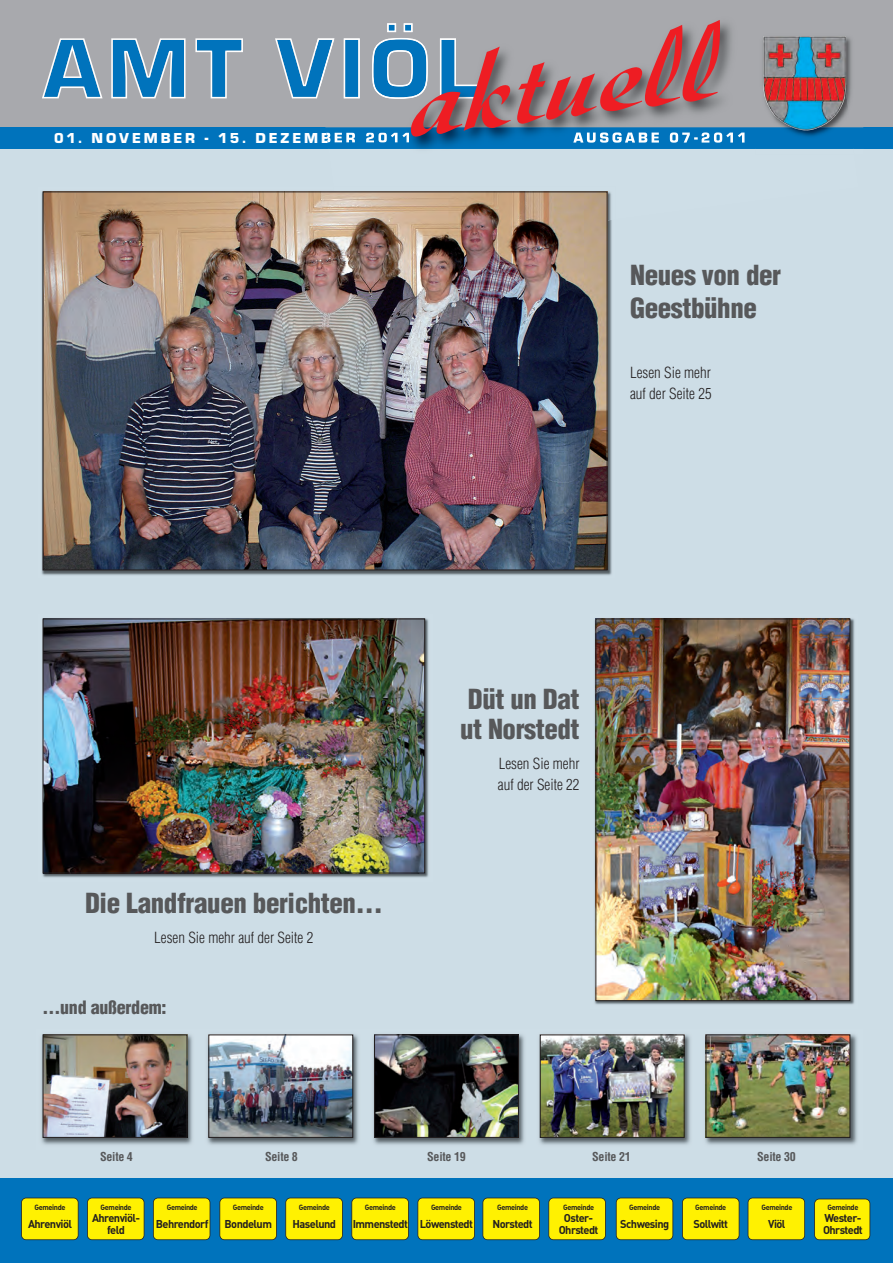
<style>
.page{position:relative;width:893px;height:1263px;background:#fff}
.page>*{position:absolute;margin:0;border:0;box-sizing:border-box;transform-origin:0 0}
.t1{font:500 138.45px "Diskus D";color:#ee1d23}
.t2{font:900 condensed 27px/33px "Helvetica";letter-spacing:-.015em;color:#57585a}
.t3{font:900 condensed 18px "Helvetica";letter-spacing:-.015em;color:#57585a}
.t4{font:300 condensed 15px/21px "Helvetica";color:#231f20}
.t5{font:15px "Eurostile T Blac";letter-spacing:.2em;color:#fff}
.t6{font:700 condensed 12px "Helvetica";letter-spacing:-.02em;color:#57585a}
.t7{font:11.25px/12px "DIN Bold Alternate";letter-spacing:-.05em;color:#231f20;text-align:center}
.t8{font:7.5px "DIN Bold Alternate";letter-spacing:-.05em;color:#231f20}
</style>
<div class="page">
<div style="left:0;top:128px;width:893px;height:1135px;background:#cddde6"></div>
<div style="left:0;top:1178px;width:893px;height:85px;background:#0073bc"></div>
<div style="left:0;top:0;width:893px;height:128px;background:#a8a9ad"></div>
<img style="left:41px;top:1034px;width:816px;height:111px">
<img style="left:45px;top:1036px;width:141px;height:100px">
<div style="left:43px;top:1034px;width:145px;height:104px;border:1px solid #231f20"></div>
<img style="left:210px;top:1036px;width:141px;height:100px">
<div style="left:208px;top:1034px;width:145px;height:104px;border:1px solid #231f20"></div>
<img style="left:376px;top:1036px;width:141px;height:100px">
<div style="left:374px;top:1034px;width:145px;height:104px;border:1px solid #231f20"></div>
<img style="left:542px;top:1036px;width:141px;height:100px">
<div style="left:540px;top:1034px;width:145px;height:104px;border:1px solid #231f20"></div>
<img style="left:707px;top:1036px;width:141px;height:100px">
<div style="left:705px;top:1034px;width:145px;height:104px;border:1px solid #231f20"></div>
<svg style="left:42px;top:38px;width:267px;height:61px"></svg>
<div style="left:0;top:128px;width:893px;height:21px;background:#0073bc"></div>
<img style="left:309px;top:23px;width:446px;height:105px">
<img style="left:315px;top:23px;width:166px;height:76px">
<img style="left:326px;top:128px;width:419px;height:21px">
<img style="left:573px;top:132px;width:149px;height:11px">
<div style="left:22px;top:1198px;width:56px;height:42px;background:#fff101;border-radius:5px"></div>
<div style="left:21px;top:1197px;width:58px;height:43px;border:2px solid #231f20;border-radius:5px"></div>
<div style="left:87px;top:1198px;width:57px;height:42px;background:#fff101;border-radius:5px"></div>
<div style="left:87px;top:1197px;width:57px;height:43px;border:2px solid #231f20;border-radius:5px"></div>
<div style="left:153px;top:1198px;width:57px;height:42px;background:#fff101;border-radius:5px"></div>
<div style="left:153px;top:1197px;width:57px;height:43px;border:2px solid #231f20;border-radius:5px"></div>
<div style="left:220px;top:1198px;width:56px;height:42px;background:#fff101;border-radius:5px"></div>
<div style="left:219px;top:1197px;width:58px;height:43px;border:2px solid #231f20;border-radius:5px"></div>
<div style="left:286px;top:1198px;width:56px;height:42px;background:#fff101;border-radius:5px"></div>
<div style="left:285px;top:1197px;width:58px;height:43px;border:2px solid #231f20;border-radius:5px"></div>
<div style="left:352px;top:1198px;width:56px;height:42px;background:#fff101;border-radius:5px"></div>
<div style="left:351px;top:1197px;width:58px;height:43px;border:2px solid #231f20;border-radius:5px"></div>
<div style="left:418px;top:1198px;width:56px;height:42px;background:#fff101;border-radius:5px"></div>
<div style="left:417px;top:1197px;width:58px;height:43px;border:2px solid #231f20;border-radius:5px"></div>
<div style="left:483px;top:1198px;width:57px;height:42px;background:#fff101;border-radius:5px"></div>
<div style="left:482px;top:1197px;width:58px;height:43px;border:2px solid #231f20;border-radius:5px"></div>
<div style="left:549px;top:1198px;width:56px;height:42px;background:#fff101;border-radius:5px"></div>
<div style="left:548px;top:1197px;width:58px;height:43px;border:2px solid #231f20;border-radius:5px"></div>
<div style="left:616px;top:1198px;width:57px;height:42px;background:#fff101;border-radius:5px"></div>
<div style="left:616px;top:1197px;width:57px;height:43px;border:2px solid #231f20;border-radius:5px"></div>
<div style="left:682px;top:1198px;width:57px;height:42px;background:#fff101;border-radius:5px"></div>
<div style="left:682px;top:1197px;width:57px;height:43px;border:2px solid #231f20;border-radius:5px"></div>
<div style="left:748px;top:1198px;width:57px;height:42px;background:#fff101;border-radius:5px"></div>
<div style="left:748px;top:1197px;width:57px;height:43px;border:2px solid #231f20;border-radius:5px"></div>
<div style="left:815px;top:1199px;width:55px;height:41px;background:#fff101;border-radius:5px"></div>
<div style="left:814px;top:1198px;width:56px;height:42px;border:2px solid #231f20;border-radius:5px"></div>
<img style="left:851px;top:43px;width:12px;height:85px">
<img style="left:790px;top:131px;width:64px;height:18px">
<img style="left:755px;top:37px;width:96px;height:91px">
<img style="left:763px;top:36px;width:83px;height:95px">
<img style="left:42px;top:618px;width:387px;height:260px">
<img style="left:45px;top:620px;width:378px;height:251px">
<div style="left:43px;top:618px;width:382px;height:255px;border:1px solid #231f20"></div>
<img style="left:594px;top:618px;width:261px;height:387px">
<img style="left:597px;top:620px;width:251px;height:379px">
<div style="left:595px;top:618px;width:255px;height:383px;border:1px solid #231f20"></div>
<img style="left:41px;top:191px;width:571px;height:384px">
<img style="left:608px;top:191px;width:4px;height:64px">
<img style="left:45px;top:193px;width:561px;height:375px">
<h1 class="t1" style="left:390px;top:8px;width:313px;rotate:-7deg">aktuell</h1>
<h3 class="t5" style="left:54px;top:129px;width:359px">01. NOVEMBER - 15. DEZEMBER 2011</h3>
<h2 class="t2" style="left:630px;top:259px;width:153px">Neues von der<br>Geestbühne</h2>
<h3 class="t4" style="left:630px;top:362px;width:83px">Lesen Sie mehr auf der Seite 25</h3>
<h2 class="t2" style="left:85px;top:887px;width:299px">Die Landfrauen berichten…</h2>
<h3 class="t4" style="left:154px;top:927px;width:161px">Lesen Sie mehr auf der Seite 2</h3>
<h3 class="t3" style="left:43px;top:997px;width:125px">…und außerdem:</h3>
<h2 class="t2" style="left:460px;top:685px;width:121px;line-height:30px">Düt un Dat ut Norstedt</h2>
<h3 class="t4" style="left:498px;top:753px;width:83px">Lesen Sie mehr auf der Seite 22</h3>
<p class="t8" style="left:35px;top:1202px;width:32px">Gemeinde</p>
<p class="t7" style="left:28px;top:1218px;width:45px">Ahrenviöl</p>
<p class="t6" style="left:100px;top:1150px;width:34px">Seite 4</p>
<p class="t6" style="left:265px;top:1150px;width:34px">Seite 8</p>
<p class="t6" style="left:427px;top:1150px;width:40px">Seite 19</p>
<p class="t6" style="left:592px;top:1150px;width:40px">Seite 21</p>
<p class="t6" style="left:757px;top:1150px;width:40px">Seite 30</p>
<p class="t8" style="left:101px;top:1202px;width:32px">Gemeinde</p>
<p class="t7" style="left:92px;top:1212px;width:50px">Ahrenviöl&shy;feld</p>
<p class="t8" style="left:167px;top:1202px;width:32px">Gemeinde</p>
<p class="t7" style="left:156px;top:1218px;width:54px">Behrendorf</p>
<p class="t8" style="left:233px;top:1202px;width:32px">Gemeinde</p>
<p class="t7" style="left:225px;top:1218px;width:49px">Bondelum</p>
<p class="t8" style="left:299px;top:1202px;width:32px">Gemeinde</p>
<p class="t7" style="left:293px;top:1218px;width:45px">Haselund</p>
<p class="t8" style="left:365px;top:1202px;width:32px">Gemeinde</p>
<p class="t7" style="left:353px;top:1218px;width:57px">Immenstedt</p>
<p class="t8" style="left:431px;top:1202px;width:32px">Gemeinde</p>
<p class="t7" style="left:420px;top:1218px;width:55px">Löwenstedt</p>
<p class="t8" style="left:497px;top:1202px;width:32px">Gemeinde</p>
<p class="t7" style="left:492px;top:1218px;width:42px">Norstedt</p>
<p class="t8" style="left:563px;top:1202px;width:32px">Gemeinde</p>
<p class="t7" style="left:559px;top:1212px;width:41px">Oster-<br>Ohrstedt</p>
<p class="t8" style="left:629px;top:1202px;width:32px">Gemeinde</p>
<p class="t7" style="left:620px;top:1218px;width:50px">Schwesing</p>
<p class="t8" style="left:695px;top:1202px;width:32px">Gemeinde</p>
<p class="t7" style="left:693px;top:1218px;width:36px">Sollwitt</p>
<p class="t8" style="left:761px;top:1202px;width:32px">Gemeinde</p>
<p class="t7" style="left:768px;top:1218px;width:19px">Viöl</p>
<p class="t8" style="left:827px;top:1202px;width:32px">Gemeinde</p>
<p class="t7" style="left:823px;top:1212px;width:41px;text-align:left">Wester-<br>Ohrstedt</p>
</div>
